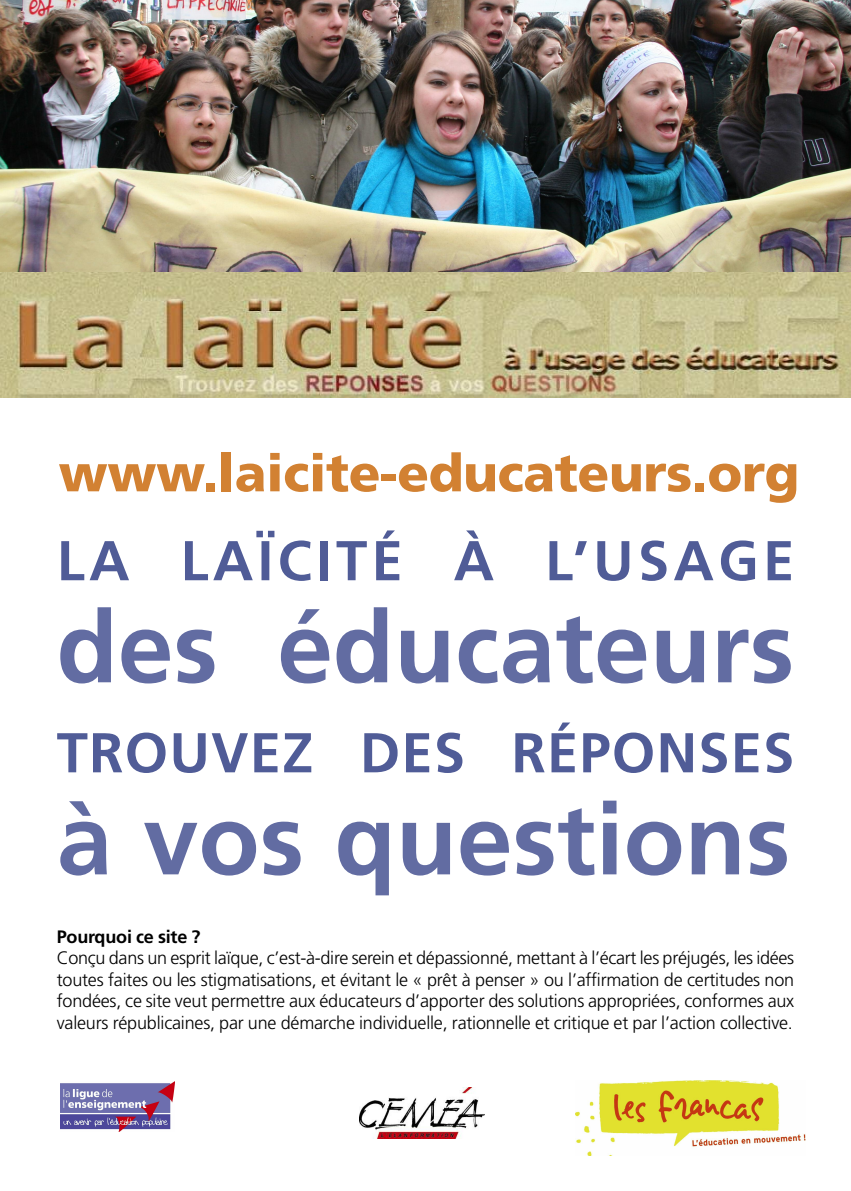
<style>
.page{position:relative;width:851px;height:1191px;background:#fff}
.page>*{position:absolute;margin:0;border:0;box-sizing:border-box;transform-origin:0 0}
.t1{font:700 100px "Frutiger";color:#626ca2}
.t2{font:700 56px "Frutiger";letter-spacing:.02em;color:#505c97}
.t3{font:700 56px "Frutiger";letter-spacing:.08em;color:#505c97}
.t4{font:900 52px "Frutiger";letter-spacing:-.005em;color:#d28132}
.t5{font:300 18px/21.6px "Frutiger";letter-spacing:-.01em;color:#000;text-align:justify}
.t6{font:700 18px "Frutiger";letter-spacing:-.01em;color:#000}
</style>
<div class="page">
<img style="left:0;top:0;width:850px;height:272px">
<img style="left:0;top:272px;width:850px;height:125px">
<img style="left:61px;top:1081px;width:113px;height:50px">
<img style="left:360px;top:1087px;width:124px;height:51px">
<img style="left:575px;top:1080px;width:229px;height:76px">
<h3 class="t4" style="left:59px;top:452px;width:742px">www.laicite-educateurs.org</h3>
<h2 class="t3" style="left:57px;top:538px;width:739px">LA LAÏCITÉ À L’USAGE</h2>
<h1 class="t1" style="left:57px;top:607px;width:739px">des éducateurs</h1>
<h2 class="t2" style="left:57px;top:730px;width:739px">TROUVEZ DES RÉPONSES</h2>
<h1 class="t1" style="left:57px;top:799px;width:735px">à vos questions</h1>
<p class="t6" style="left:57px;top:929px;width:145px">Pourquoi ce site ?</p>
<p class="t5" style="left:57px;top:948px;width:739px">Conçu dans un esprit laïque, c’est-à-dire serein et dépassionné, mettant à l’écart les préjugés, les idées toutes faites ou les stigmatisations, et évitant le « prêt à penser » ou l’affirmation de certitudes non fondées, ce site veut permettre aux éducateurs d’apporter des solutions appropriées, conformes aux valeurs républicaines, par une démarche individuelle, rationnelle et critique et par l’action collective.</p>
</div>
